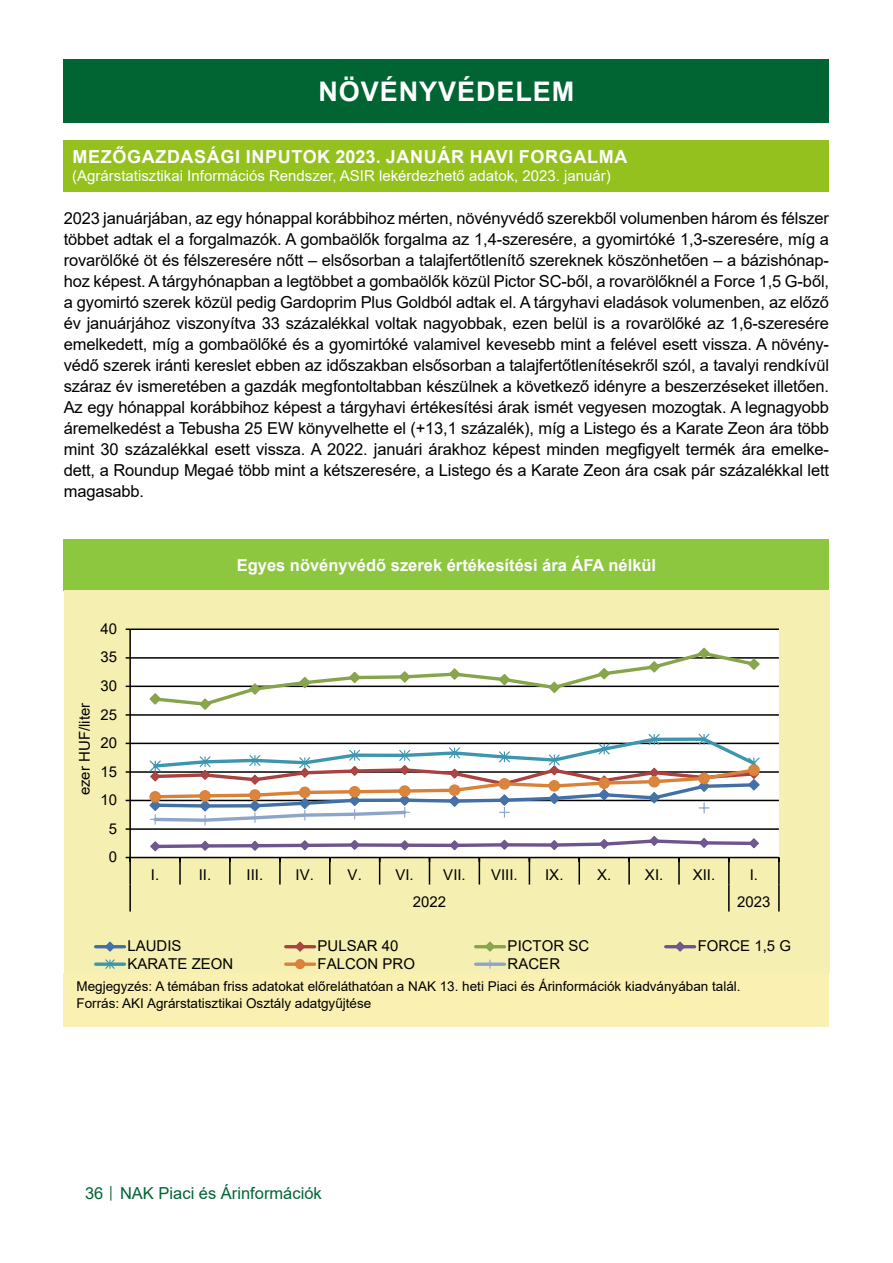
<style>
.page{position:relative;width:893px;height:1263px;background:#fff}
.page>*{position:absolute;margin:0;border:0;box-sizing:border-box;transform-origin:0 0}
.t1{font:700 27px "Arial";letter-spacing:.035em;color:#fff}
.t2{font:700 18px "Arial";letter-spacing:.035em;color:#fff}
.t3{font:16.5px/21px "Arial";letter-spacing:-.01em;color:#000;text-align:justify}
.t4{font:700 16.5px "Arial";color:#fff}
.t5{font:16.5px "Arial";color:#006533}
.t6{font:15px "Arial";color:#000}
.t7{font:15px "Arial";color:#fff}
.t8{font:13.5px/16.2px "Arial";color:#000}
.s1{font-size:12px}
</style>
<div class="page">
<div style="left:64px;top:60px;width:765px;height:63px;background:#006533"></div>
<div style="left:64px;top:140px;width:765px;height:51px;background:#95c11f"></div>
<div style="left:64px;top:973px;width:765px;height:54px;background:#faf0b1"></div>
<div style="left:64px;top:539px;width:765px;height:51px;background:#8dc63f"></div>
<div style="left:64px;top:590px;width:765px;height:383px;background:#f5f0b1"></div>
<div style="left:130px;top:629px;width:649px;height:228px;background:#fff"></div>
<hr style="left:130px;top:828px;width:649px;height:2px;background:#000">
<hr style="left:130px;top:800px;width:649px;height:1px;background:#000">
<hr style="left:130px;top:771px;width:649px;height:2px;background:#000">
<hr style="left:130px;top:743px;width:649px;height:1px;background:#000">
<hr style="left:130px;top:714px;width:649px;height:2px;background:#000">
<hr style="left:130px;top:685px;width:649px;height:2px;background:#000">
<hr style="left:130px;top:657px;width:649px;height:2px;background:#000">
<hr style="left:130px;top:628px;width:649px;height:2px;background:#000">
<hr style="left:129px;top:629px;width:2px;height:228px;background:#000">
<hr style="left:130px;top:857px;width:649px;height:1px;background:#000">
<hr style="left:129px;top:857px;width:2px;height:27px;background:#000">
<hr style="left:778px;top:857px;width:2px;height:27px;background:#000">
<hr style="left:129px;top:884px;width:2px;height:27px;background:#000">
<hr style="left:728px;top:884px;width:2px;height:27px;background:#000">
<hr style="left:778px;top:884px;width:2px;height:27px;background:#000">
<svg style="left:148px;top:647px;width:613px;height:63px"></svg>
<svg style="left:149px;top:836px;width:611px;height:48px"></svg>
<svg style="left:148px;top:733px;width:613px;height:92px"></svg>
<hr style="left:96px;top:945px;width:28px;height:3px;background:#416fa6">
<hr style="left:286px;top:945px;width:29px;height:3px;background:#a8423f">
<svg style="left:294px;top:941px;width:12px;height:11px"></svg>
<hr style="left:476px;top:945px;width:28px;height:3px;background:#86a44a">
<svg style="left:484px;top:941px;width:12px;height:11px"></svg>
<hr style="left:666px;top:945px;width:29px;height:3px;background:#6e548d">
<svg style="left:674px;top:941px;width:12px;height:11px"></svg>
<svg style="left:96px;top:962px;width:28px;height:4px"></svg>
<svg style="left:104px;top:941px;width:12px;height:28px"></svg>
<svg style="left:286px;top:962px;width:29px;height:4px"></svg>
<div style="left:296px;top:959px;width:9px;height:9px;background:#db843d;border-radius:50%"></div>
<div style="left:295px;top:959px;width:10px;height:10px;border:1px solid #da8137;border-radius:50%"></div>
<svg style="left:476px;top:962px;width:28px;height:4px"></svg>
<svg style="left:485px;top:959px;width:9px;height:9px"></svg>
<h1 class="t1" style="left:318px;top:73px;width:257px">NÖVÉNYVÉDELEM</h1>
<p class="t2" style="left:73px;top:144px;width:556px">MEZŐGAZDASÁGI INPUTOK 2023. JANUÁR HAVI FORGALMA</p>
<p class="t7" style="left:72px;top:166px;width:540px">(Agrárstatisztikai Információs Rendszer, ASIR lekérdezhető adatok, 2023. január)</p>
<p class="t3" style="left:64px;top:208px;width:767px">2023 januárjában, az egy hónappal korábbihoz mérten, növényvédő szerekből volumenben három és félszer többet adtak el a forgalmazók. A gombaölők forgalma az 1,4-szeresére, a gyomirtóké 1,3-szeresére, míg a rovarölőké öt és félszeresére nőtt – elsősorban a talajfertőtlenítő szereknek köszönhetően – a bázishónap&shy;hoz képest. A tárgyhónapban a legtöbbet a gombaölők közül Pictor SC-ből, a rovarölőknél a Force 1,5 G-ből, a gyomirtó szerek közül pedig Gardoprim Plus Goldból adtak el. A tárgyhavi eladások volumenben, az előző év januárjához viszonyítva 33 százalékkal voltak nagyobbak, ezen belül is a rovarölőké az 1,6-szeresére emelkedett, míg a gombaölőké és a gyomirtóké valamivel kevesebb mint a felével esett vissza. A növény&shy;védő szerek iránti kereslet ebben az időszakban elsősorban a talajfertőtlenítésekről szól, a tavalyi rendkívül száraz év ismeretében a gazdák megfontoltabban készülnek a következő idényre a beszerzéseket illetően.<br>Az egy hónappal korábbihoz képest a tárgyhavi értékesítési árak ismét vegyesen mozogtak. A legnagyobb áremelkedést a Tebusha 25 EW könyvelhette el (+13,1 százalék), míg a Listego és a Karate Zeon ára több mint 30 százalékkal esett vissza. A 2022. januári árakhoz képest minden megfigyelt termék ára emelke&shy;dett, a Roundup Megaé több mint a kétszeresére, a Listego és a Karate Zeon ára csak pár százalékkal lett magasabb.</p>
<p class="t4" style="left:237px;top:553px;width:421px">Egyes növényvédő szerek értékesítési ára ÁFA nélkül</p>
<p class="t6" style="left:74px;top:795px;width:94px;rotate:-90deg">ezer HUF/liter</p>
<p class="t6" style="left:101px;top:618px;width:18px">40</p>
<p class="t6" style="left:101px;top:647px;width:18px">35</p>
<p class="t6" style="left:101px;top:675px;width:18px">30</p>
<p class="t6" style="left:101px;top:704px;width:18px">25</p>
<p class="t6" style="left:101px;top:732px;width:18px">20</p>
<p class="t6" style="left:101px;top:761px;width:18px">15</p>
<p class="t6" style="left:101px;top:789px;width:18px">10</p>
<p class="t6" style="left:109px;top:818px;width:10px">5</p>
<p class="t6" style="left:109px;top:847px;width:10px">0</p>
<p class="t6" style="left:151px;top:864px;width:10px">I.</p>
<p class="t6" style="left:199px;top:864px;width:66px">II. III.</p>
<p class="t6" style="left:296px;top:864px;width:68px">IV. V.</p>
<p class="t6" style="left:395px;top:864px;width:72px">VI. VII.</p>
<p class="t6" style="left:491px;top:864px;width:28px">VIII.</p>
<p class="t6" style="left:545px;top:864px;width:68px">IX. X.</p>
<p class="t6" style="left:645px;top:864px;width:72px">XI. XII.</p>
<p class="t6" style="left:750px;top:864px;width:10px">I.</p>
<p class="t6" style="left:413px;top:891px;width:35px">2022</p>
<p class="t6" style="left:737px;top:891px;width:35px">2023</p>
<p class="t6" style="left:127px;top:936px;width:56px">LAUDIS</p>
<p class="t6" style="left:318px;top:936px;width:82px">PULSAR 40</p>
<p class="t6" style="left:508px;top:936px;width:83px">PICTOR SC</p>
<p class="t6" style="left:698px;top:936px;width:95px">FORCE 1,5 G</p>
<p class="t6" style="left:127px;top:953px;width:107px">KARATE ZEON</p>
<p class="t6" style="left:318px;top:953px;width:99px">FALCON PRO</p>
<p class="t6" style="left:508px;top:953px;width:54px">RACER</p>
<p class="t8" style="left:77px;top:978px;width:666px">Megjegyzés: A témában friss adatokat előreláthatóan a NAK 13. heti Piaci és Árinformációk kiadványában talál.<br>Forrás: AKI Agrárstatisztikai Osztály adatgyűjtése</p>
<p class="t5" style="left:85px;top:1182px;width:238px">36 <span class="s1">│</span> NAK Piaci és Árinformációk</p>
</div>
